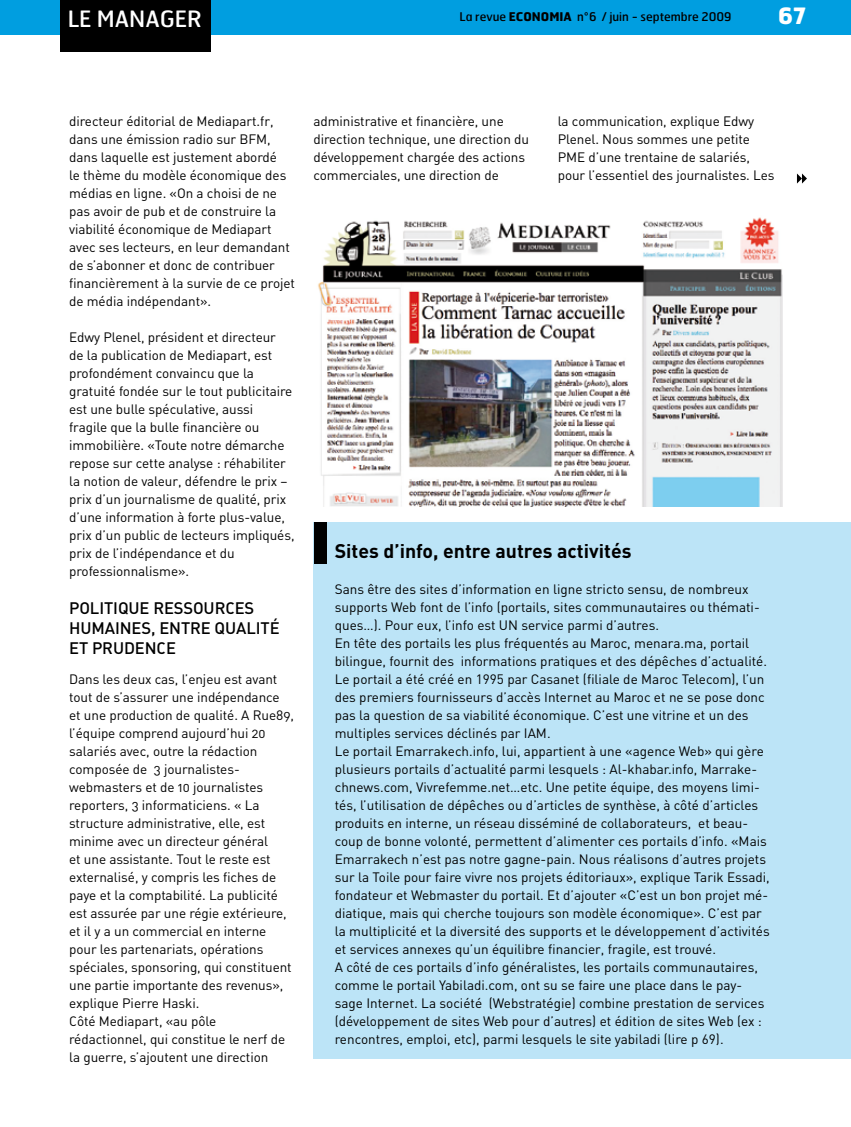
<style>
.page{position:relative;width:851px;height:1127px;background:#fff}
.page>*{position:absolute;margin:0;border:0;box-sizing:border-box;transform-origin:0 0}
.t1{font:22.5px "Hermes";color:#fff}
.t2{font:700 22.5px "Hermes";color:#fff}
.t3{font:700 19.5px "DIN";color:#000}
.t4{font:16.5px/19.8px "DIN Medium Alternate";letter-spacing:-.005em;color:#000}
.t5{font:13.5px/18px "DIN Regular Alternate";letter-spacing:-.005em;color:#000}
.t6{font:13.5px/18px "DIN";color:#000}
.t7{font:12px "Hermes";color:#000}
.s1{font-weight:700}
</style>
<div class="page">
<div style="left:0;top:0;width:432px;height:34px;background:#009ee0"></div>
<div style="left:432px;top:0;width:418px;height:34px;background:#009ee0"></div>
<div style="left:60px;top:0;width:151px;height:51px;background:#000"></div>
<img style="left:318px;top:217px;width:464px;height:289px">
<div style="left:314px;top:522px;width:536px;height:537px;background:#bce4f7"></div>
<div style="left:314px;top:522px;width:12px;height:41px;background:#000"></div>
<svg style="left:797px;top:173px;width:9px;height:11px"></svg>
<h1 class="t1" style="left:68px;top:4px;width:136px">LE MANAGER</h1>
<p class="t7" style="left:459px;top:8px;width:273px">La revue <span class="s1">ECONOMIA</span> n°6 / juin - septembre 2009</p>
<h1 class="t2" style="left:778px;top:1px;width:30px">67</h1>
<p class="t5" style="left:69px;top:112px;width:227px">directeur éditorial de Mediapart.fr, dans une émission radio sur BFM, dans laquelle est justement abordé<br>le thème du modèle économique des médias en ligne. «On a choisi de ne pas avoir de pub et de construire la viabilité économique de Mediapart avec ses lecteurs, en leur demandant de s’abonner et donc de contribuer financièrement à la survie de ce projet de média indépendant».</p>
<p class="t5" style="left:69px;top:328px;width:227px">Edwy Plenel, président et directeur<br>de la publication de Mediapart, est profondément convaincu que la gratuité fondée sur le tout publicitaire est une bulle spéculative, aussi fragile que la bulle financière ou immobilière. «Toute notre démarche repose sur cette analyse : réhabiliter la notion de valeur, défendre le prix – prix d’un journalisme de qualité, prix d’une information à forte plus-value, prix d’un public de lecteurs impliqués, prix de l’indépendance et du professionnalisme».</p>
<p class="t4" style="left:69px;top:597px;width:212px">POLITIQUE RESSOURCES<br>HUMAINES, ENTRE QUALITÉ<br>ET PRUDENCE</p>
<p class="t5" style="left:69px;top:670px;width:226px">Dans les deux cas, l’enjeu est avant tout de s’assurer une indépendance et une production de qualité. A Rue89, l’équipe comprend aujourd’hui 20 salariés avec, outre la rédaction composée de 3 journalistes&shy;webmasters et de 10 journalistes reporters, 3 informaticiens. « La structure administrative, elle, est minime avec un directeur général<br>et une assistante. Tout le reste est externalisé, y compris les fiches de paye et la comptabilité. La publicité est assurée par une régie extérieure, et il y a un commercial en interne pour les partenariats, opérations spéciales, sponsoring, qui constituent une partie importante des revenus», explique Pierre Haski.<br>Côté Mediapart, «au pôle rédactionnel, qui constitue le nerf de la guerre, s’ajoutent une direction</p>
<p class="t5" style="left:313px;top:112px;width:217px">administrative et financière, une direction technique, une direction du développement chargée des actions commerciales, une direction de</p>
<p class="t5" style="left:557px;top:112px;width:218px">la communication, explique Edwy Plenel. Nous sommes une petite PME d’une trentaine de salariés, pour l’essentiel des journalistes. Les</p>
<h2 class="t3" style="left:334px;top:538px;width:298px">Sites d’info, entre autres activités</h2>
<p class="t6" style="left:334px;top:580px;width:436px">Sans être des sites d’information en ligne stricto sensu, de nombreux supports Web font de l’info (portails, sites communautaires ou thémati&shy;ques…). Pour eux, l’info est UN service parmi d’autres.<br>En tête des portails les plus fréquentés au Maroc, menara.ma, portail bilingue, fournit des informations pratiques et des dépêches d’actualité.<br>Le portail a été créé en 1995 par Casanet (filiale de Maroc Telecom), l’un des premiers fournisseurs d’accès Internet au Maroc et ne se pose donc pas la question de sa viabilité économique. C’est une vitrine et un des multiples services déclinés par IAM.<br>Le portail Emarrakech.info, lui, appartient à une «agence Web» qui gère plusieurs portails d’actualité parmi lesquels : Al-khabar.info, Marrake&shy;chnews.com, Vivrefemme.net…etc. Une petite équipe, des moyens limi&shy;tés, l’utilisation de dépêches ou d’articles de synthèse, à côté d’articles produits en interne, un réseau disséminé de collaborateurs, et beau&shy;coup de bonne volonté, permettent d’alimenter ces portails d’info. «Mais Emarrakech n’est pas notre gagne-pain. Nous réalisons d’autres projets sur la Toile pour faire vivre nos projets éditoriaux», explique Tarik Essadi, fondateur et Webmaster du portail. Et d’ajouter «C’est un bon projet mé&shy;diatique, mais qui cherche toujours son modèle économique». C’est par la multiplicité et la diversité des supports et le développement d’activités et services annexes qu’un équilibre financier, fragile, est trouvé.<br>A côté de ces portails d’info généralistes, les portails communautaires, comme le portail Yabiladi.com, ont su se faire une place dans le pay&shy;sage Internet. La société (Webstratégie) combine prestation de services (développement de sites Web pour d’autres) et édition de sites Web (ex : rencontres, emploi, etc), parmi lesquels le site yabiladi (lire p 69).</p>
</div>
